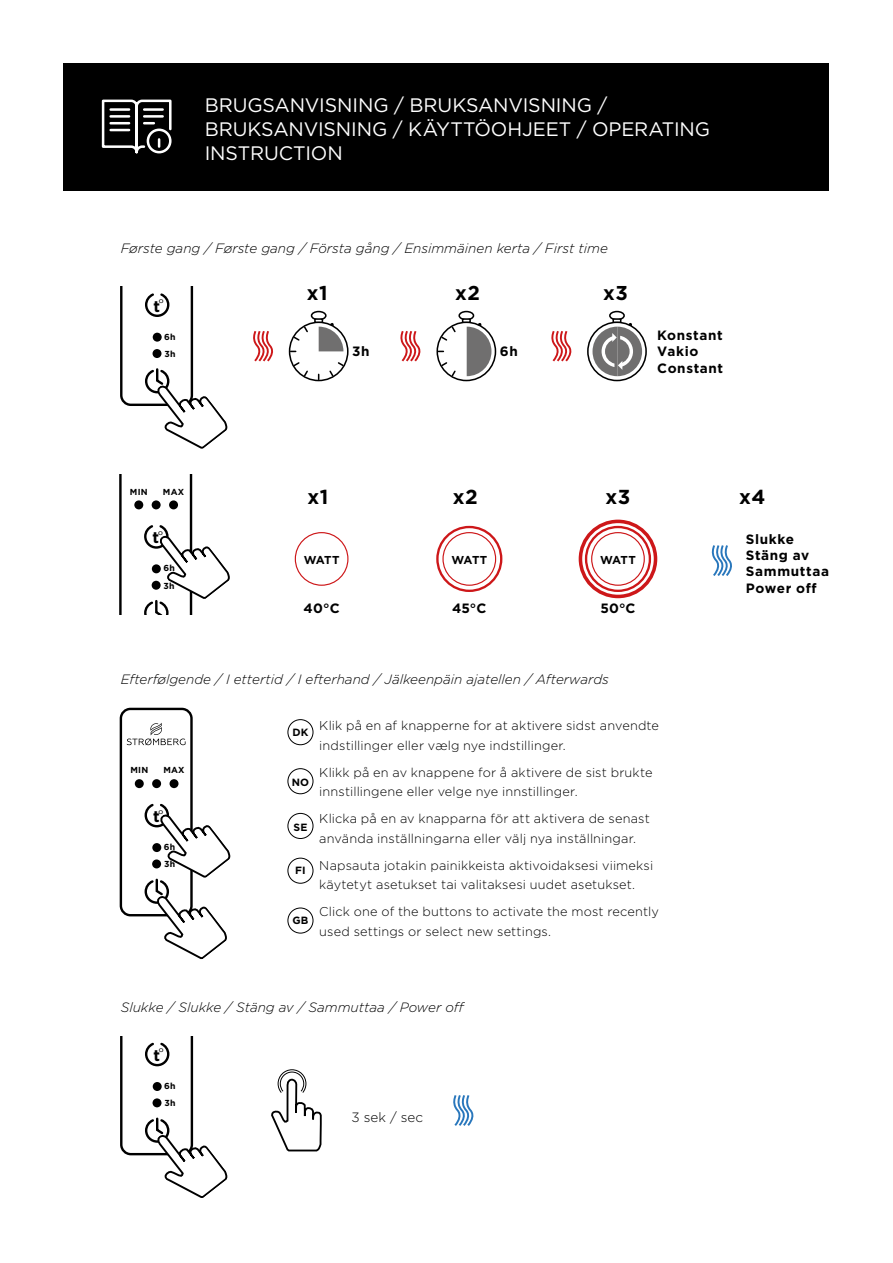
<style>
.page{position:relative;width:893px;height:1263px;background:#fff}
.page>*{position:absolute;margin:0;border:0;box-sizing:border-box;transform-origin:0 0}
.t1{font:700 20.25px "Gotham";letter-spacing:.03em;color:#000}
.t2{font:700 20.1px "Gotham";color:#000}
.t3{font:19.5px/24px "Gotham";letter-spacing:-.01em;color:#fff}
.t4{font:700 16.05px "Gotham";color:#000}
.t5{font:italic 300 13.5px "Gotham";color:#000}
.t6{font:700 13.5px/16.2px "Gotham";letter-spacing:.045em;color:#000}
.t7{font:300 13.5px "Gotham";color:#000}
.t8{font:300 12.75px/19.5px "Gotham";letter-spacing:.01em;color:#000}
.t9{font:700 11.55px "Gotham";letter-spacing:-.06em;color:#000}
.t10{font:700 10.5px "Gotham";letter-spacing:.03em;color:#000}
.t11{font:700 8.7px/17.4px "Gotham";letter-spacing:.03em;color:#000}
.t12{font:7.95px "Courier";color:#000}
</style>
<div class="page">
<div style="left:64px;top:63px;width:765px;height:127px;background:#000"></div>
<svg style="left:101px;top:99px;width:71px;height:55px"></svg>
<div style="left:287px;top:719px;width:26px;height:26px;border:1px solid #000;border-radius:50%"></div>
<div style="left:287px;top:768px;width:26px;height:26px;border:1px solid #000;border-radius:50%"></div>
<div style="left:287px;top:813px;width:26px;height:26px;border:1px solid #000;border-radius:50%"></div>
<div style="left:287px;top:858px;width:26px;height:26px;border:1px solid #000;border-radius:50%"></div>
<div style="left:287px;top:907px;width:26px;height:26px;border:1px solid #000;border-radius:50%"></div>
<div style="left:609px;top:311px;width:16px;height:9px;border:2px solid #000;border-radius:50%"></div>
<div style="left:612px;top:318px;width:9px;height:5px;border:2px solid #000"></div>
<svg style="left:588px;top:322px;width:58px;height:58px"></svg>
<div style="left:587px;top:322px;width:60px;height:59px;border:2px solid #000;border-radius:50%"></div>
<svg style="left:551px;top:331px;width:21px;height:31px"></svg>
<svg style="left:592px;top:319px;width:50px;height:57px"></svg>
<div style="left:458px;top:311px;width:16px;height:9px;border:2px solid #000;border-radius:50%"></div>
<div style="left:462px;top:318px;width:9px;height:5px;border:2px solid #000"></div>
<div style="left:436px;top:322px;width:60px;height:59px;border:2px solid #000;border-radius:50%"></div>
<svg style="left:440px;top:325px;width:17px;height:17px"></svg>
<svg style="left:440px;top:361px;width:17px;height:17px"></svg>
<svg style="left:463px;top:319px;width:28px;height:57px"></svg>
<svg style="left:400px;top:331px;width:21px;height:31px"></svg>
<div style="left:311px;top:311px;width:16px;height:9px;border:2px solid #000;border-radius:50%"></div>
<div style="left:314px;top:318px;width:9px;height:5px;border:2px solid #000"></div>
<div style="left:289px;top:322px;width:60px;height:59px;border:2px solid #000;border-radius:50%"></div>
<svg style="left:292px;top:325px;width:17px;height:17px"></svg>
<svg style="left:328px;top:361px;width:17px;height:17px"></svg>
<svg style="left:292px;top:361px;width:17px;height:17px"></svg>
<svg style="left:315px;top:319px;width:28px;height:32px"></svg>
<svg style="left:253px;top:331px;width:20px;height:31px"></svg>
<div style="left:442px;top:532px;width:54px;height:54px;border:1px solid #cd1719;border-radius:50%"></div>
<div style="left:436px;top:526px;width:66px;height:66px;border:2px solid #cd1719;border-radius:50%"></div>
<div style="left:295px;top:532px;width:53px;height:54px;border:1px solid #cd1719;border-radius:50%"></div>
<div style="left:591px;top:532px;width:54px;height:54px;border:1px solid #cd1719;border-radius:50%"></div>
<div style="left:585px;top:526px;width:66px;height:66px;border:2px solid #cd1719;border-radius:50%"></div>
<div style="left:579px;top:520px;width:78px;height:78px;border:4px solid #cd1719;border-radius:50%"></div>
<svg style="left:119px;top:475px;width:111px;height:140px"></svg>
<div style="left:120px;top:708px;width:73px;height:208px;border:2px solid #000;border-radius:10px"></div>
<div style="left:135px;top:779px;width:9px;height:9px;background:#000;border-radius:50%"></div>
<div style="left:152px;top:779px;width:9px;height:9px;background:#000;border-radius:50%"></div>
<div style="left:170px;top:779px;width:9px;height:9px;background:#000;border-radius:50%"></div>
<svg style="left:143px;top:802px;width:88px;height:158px"></svg>
<svg style="left:453px;top:1095px;width:21px;height:31px"></svg>
<svg style="left:271px;top:1069px;width:51px;height:82px"></svg>
<svg style="left:120px;top:1036px;width:108px;height:162px"></svg>
<svg style="left:120px;top:287px;width:108px;height:162px"></svg>
<svg style="left:127px;top:723px;width:59px;height:22px"></svg>
<svg style="left:711px;top:545px;width:21px;height:31px"></svg>
<h3 class="t3" style="left:205px;top:93px;width:507px">BRUGSANVISNING / BRUKSANVISNING /<br>BRUKSANVISNING / KÄYTTÖOHJEET / OPERATING<br>INSTRUCTION</h3>
<p class="t5" style="left:121px;top:240px;width:489px">Første gang / Første gang / Första gång / Ensimmäinen kerta / First time</p>
<p class="t4" style="left:154px;top:295px;width:8px">t</p>
<p class="t12" style="left:159px;top:294px;width:6px">o</p>
<p class="t11" style="left:164px;top:328px;width:13px">6h<br>3h</p>
<h2 class="t2" style="left:307px;top:280px;width:22px">x1</h2>
<h2 class="t2" style="left:455px;top:280px;width:26px">x2</h2>
<h2 class="t2" style="left:603px;top:280px;width:26px">x3</h2>
<p class="t6" style="left:352px;top:343px;width:19px">3h</p>
<p class="t6" style="left:500px;top:343px;width:19px">6h</p>
<p class="t6" style="left:657px;top:327px;width:67px">Konstant<br>Vakio<br>Constant</p>
<p class="t11" style="left:130px;top:483px;width:19px">MIN</p>
<p class="t11" style="left:163px;top:483px;width:23px">MAX</p>
<p class="t4" style="left:153px;top:527px;width:8px">t</p>
<p class="t12" style="left:158px;top:526px;width:6px">o</p>
<p class="t11" style="left:163px;top:559px;width:13px">6h<br>3h</p>
<h1 class="t1" style="left:307px;top:483px;width:22px">x1</h1>
<p class="t9" style="left:304px;top:552px;width:37px">WATT</p>
<h1 class="t1" style="left:453px;top:483px;width:27px">x2</h1>
<p class="t9" style="left:451px;top:552px;width:37px">WATT</p>
<h1 class="t1" style="left:605px;top:483px;width:27px">x3</h1>
<p class="t9" style="left:600px;top:552px;width:37px">WATT</p>
<p class="t6" style="left:304px;top:600px;width:38px">40°C</p>
<p class="t6" style="left:452px;top:600px;width:36px">45°C</p>
<p class="t6" style="left:600px;top:600px;width:37px">50°C</p>
<p class="t5" style="left:121px;top:670px;width:490px">Efterfølgende / I ettertid / I efterhand / Jälkeenpäin ajatellen / Afterwards</p>
<p class="t11" style="left:130px;top:761px;width:19px">MIN</p>
<p class="t11" style="left:163px;top:761px;width:23px">MAX</p>
<p class="t4" style="left:153px;top:805px;width:8px">t</p>
<p class="t12" style="left:159px;top:805px;width:6px">o</p>
<p class="t11" style="left:164px;top:838px;width:13px">6h<br>3h</p>
<p class="t10" style="left:292px;top:725px;width:18px">DK</p>
<p class="t10" style="left:292px;top:775px;width:19px">NO</p>
<p class="t10" style="left:293px;top:820px;width:16px">SE</p>
<p class="t10" style="left:295px;top:864px;width:12px">FI</p>
<p class="t10" style="left:292px;top:913px;width:18px">GB</p>
<p class="t8" style="left:319px;top:715px;width:341px">Klik på en af knapperne for at aktivere sidst anvendte indstillinger eller vælg nye indstillinger.</p>
<p class="t8" style="left:319px;top:762px;width:335px">Klikk på en av knappene for å aktivere de sist brukte innstillingene eller velge nye innstillinger.</p>
<p class="t8" style="left:319px;top:808px;width:332px">Klicka på en av knapparna för att aktivera de senast använda inställningarna eller välj nya inställningar.</p>
<p class="t8" style="left:319px;top:855px;width:335px">Napsauta jotakin painikkeista aktivoidaksesi viimeksi käytetyt asetukset tai valitaksesi uudet asetukset.</p>
<p class="t8" style="left:319px;top:901px;width:341px">Click one of the buttons to activate the most recently used settings or select new settings.</p>
<p class="t5" style="left:121px;top:999px;width:346px">Slukke / Slukke / Stäng av / Sammuttaa / Power off</p>
<p class="t11" style="left:131px;top:1000px;width:19px">MIN</p>
<p class="t11" style="left:164px;top:1000px;width:23px">MAX</p>
<p class="t4" style="left:154px;top:1044px;width:8px">t</p>
<p class="t12" style="left:159px;top:1044px;width:6px">o</p>
<p class="t11" style="left:164px;top:1077px;width:13px">6h<br>3h</p>
<p class="t7" style="left:352px;top:1109px;width:73px">3 sek / sec</p>
<h1 class="t1" style="left:739px;top:483px;width:28px">x4</h1>
<p class="t6" style="left:746px;top:531px;width:85px">Slukke<br>Stäng av<br>Sammuttaa<br>Power off</p>
</div>
